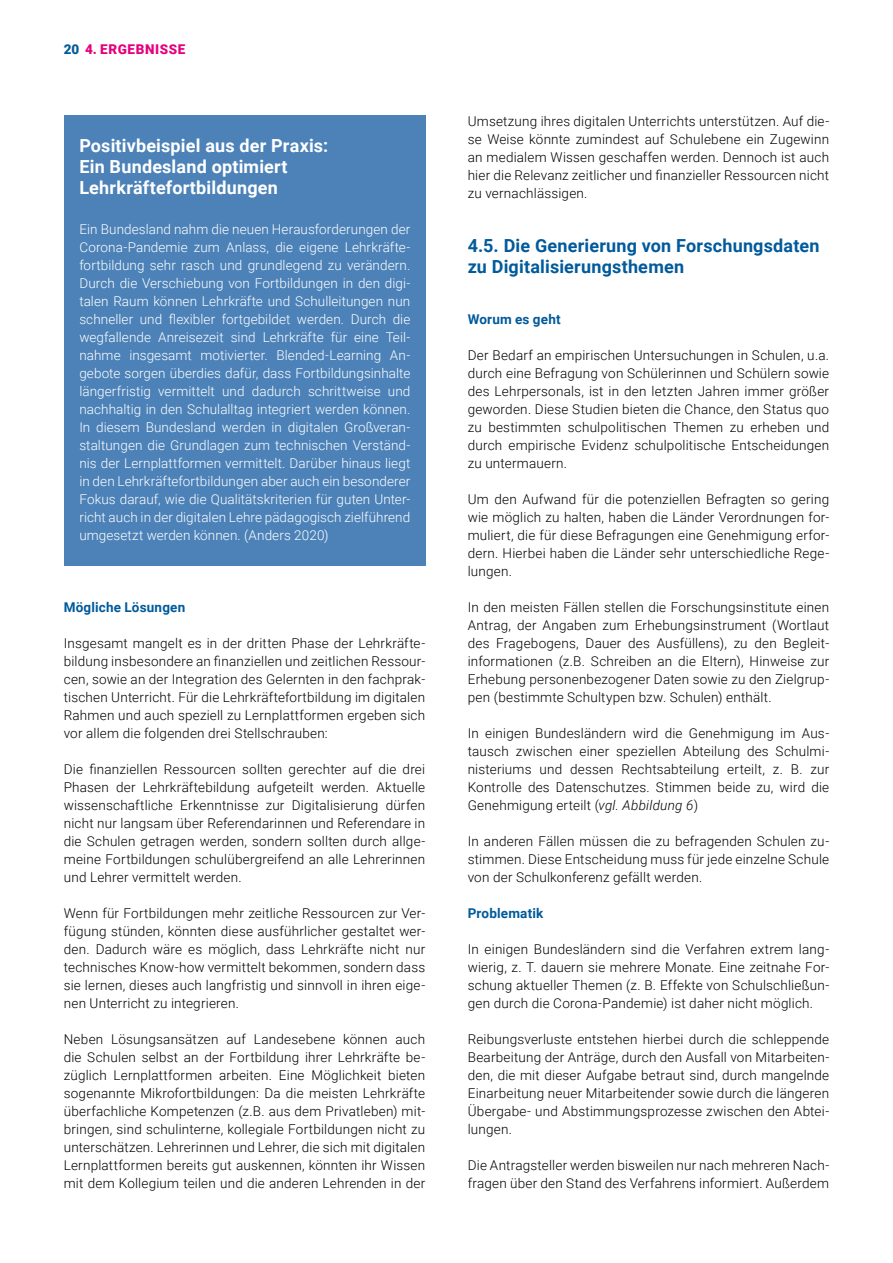
<style>
.page{position:relative;width:893px;height:1263px;background:#fff}
.page>*{position:absolute;margin:0;border:0;box-sizing:border-box;transform-origin:0 0}
.t1{font:700 18px/21px "Roboto";letter-spacing:.01em;color:#fff}
.t2{font:700 18px/21px "Roboto";letter-spacing:.01em;color:#005a9b}
.t3{font:300 13.5px/18px "Roboto";letter-spacing:.015em;color:#000;text-align:justify}
.t4{font:300 13.5px/18px "Roboto";letter-spacing:.005em;color:#fff;text-align:justify}
.t5{font:700 13.5px "Roboto";letter-spacing:.01em;color:#005a9b}
.t6{font:900 13.5px "Roboto";color:#e6007d}
.s1{color:#005a9b}
.s2{font-style:italic}
</style>
<div class="page">
<div style="left:64px;top:116px;width:361px;height:450px;background:#4c82b8"></div>
<p class="t6" style="left:64px;top:40px;width:55px"><span class="s1">20</span> 4. ERGE</p>
<p class="t6" style="left:136px;top:40px;width:19px">BNISSE</p>
<h1 class="t1" style="left:79px;top:134px;width:250px">Positivbeispiel aus der Praxis:<br>Ein Bundesland optimiert<br>Lehrkräftefortbildungen</h1>
<p class="t4" style="left:79px;top:220px;width:332px">Ein Bundesland nahm die neuen Herausforderungen der Corona-Pandemie zum Anlass, die eigene Lehrkräfte&shy;fortbildung sehr rasch und grundlegend zu verändern.<br>Durch die Verschiebung von Fortbildungen in den digi&shy;talen Raum können Lehrkräfte und Schulleitungen nun schneller und flexibler fortgebildet werden. Durch die wegfallende Anreisezeit sind Lehrkräfte für eine Teil&shy;nahme insgesamt motivierter. Blended-Learning An&shy;gebote sorgen überdies dafür, dass Fortbildungsinhalte längerfristig vermittelt und dadurch schrittweise und nachhaltig in den Schulalltag integriert werden können.<br>In diesem Bundesland werden in digitalen Großveran&shy;staltungen die Grundlagen zum technischen Verständ&shy;nis der Lernplattformen vermittelt. Darüber hinaus liegt in den Lehrkräftefortbildungen aber auch ein besonderer Fokus darauf, wie die Qualitätskriterien für guten Unter&shy;richt auch in der digitalen Lehre pädagogisch zielführend umgesetzt werden können. (Anders 2020)</p>
<p class="t5" style="left:64px;top:598px;width:123px">Mögliche Lösungen</p>
<p class="t3" style="left:64px;top:634px;width:363px">Insgesamt mangelt es in der dritten Phase der Lehrkräfte&shy;bildung insbesondere an finanziellen und zeitlichen Ressour&shy;cen, sowie an der Integration des Gelernten in den fachprak&shy;tischen Unterricht. Für die Lehrkräftefortbildung im digitalen Rahmen und auch speziell zu Lernplattformen ergeben sich vor allem die folgenden drei Stellschrauben:</p>
<p class="t3" style="left:64px;top:760px;width:363px">Die finanziellen Ressourcen sollten gerechter auf die drei Phasen der Lehrkräftebildung aufgeteilt werden. Aktuelle wissenschaftliche Erkenntnisse zur Digitalisierung dürfen nicht nur langsam über Referendarinnen und Referendare in die Schulen getragen werden, sondern sollten durch allge&shy;meine Fortbildungen schulübergreifend an alle Lehrerinnen und Lehrer vermittelt werden.</p>
<p class="t3" style="left:64px;top:904px;width:363px">Wenn für Fortbildungen mehr zeitliche Ressourcen zur Ver&shy;fügung stünden, könnten diese ausführlicher gestaltet wer&shy;den. Dadurch wäre es möglich, dass Lehrkräfte nicht nur technisches Know-how vermittelt bekommen, sondern dass sie lernen, dieses auch langfristig und sinnvoll in ihren eige&shy;nen Unterricht zu integrieren.</p>
<p class="t3" style="left:64px;top:1030px;width:363px">Neben Lösungsansätzen auf Landesebene können auch die Schulen selbst an der Fortbildung ihrer Lehrkräfte be&shy;züglich Lernplattformen arbeiten. Eine Möglichkeit bieten sogenannte Mikrofortbildungen: Da die meisten Lehrkräfte überfachliche Kompetenzen (z.B. aus dem Privatleben) mit&shy;bringen, sind schulinterne, kollegiale Fortbildungen nicht zu unterschätzen. Lehrerinnen und Lehrer, die sich mit digitalen Lernplattformen bereits gut auskennen, könnten ihr Wissen mit dem Kollegium teilen und die anderen Lehrenden in der</p>
<p class="t3" style="left:468px;top:112px;width:363px">Umsetzung ihres digitalen Unterrichts unterstützen. Auf die&shy;se Weise könnte zumindest auf Schulebene ein Zugewinn an medialem Wissen geschaffen werden. Dennoch ist auch hier die Relevanz zeitlicher und finanzieller Ressourcen nicht zu vernachlässigen.</p>
<h1 class="t2" style="left:468px;top:234px;width:353px">4.5. Die Generierung von Forschungsdaten zu Digitalisierungsthemen</h1>
<p class="t5" style="left:468px;top:310px;width:94px">Worum es geht</p>
<p class="t3" style="left:468px;top:346px;width:363px">Der Bedarf an empirischen Untersuchungen in Schulen, u.a. durch eine Befragung von Schülerinnen und Schülern sowie des Lehrpersonals, ist in den letzten Jahren immer größer geworden. Diese Studien bieten die Chance, den Status quo zu bestimmten schulpolitischen Themen zu erheben und durch empirische Evidenz schulpolitische Entscheidungen zu untermauern.</p>
<p class="t3" style="left:468px;top:490px;width:363px">Um den Aufwand für die potenziellen Befragten so gering wie möglich zu halten, haben die Länder Verordnungen for&shy;muliert, die für diese Befragungen eine Genehmigung erfor&shy;dern. Hierbei haben die Länder sehr unterschiedliche Rege&shy;lungen.</p>
<p class="t3" style="left:468px;top:598px;width:363px">In den meisten Fällen stellen die Forschungsinstitute einen Antrag, der Angaben zum Erhebungsinstrument (Wortlaut des Fragebogens, Dauer des Ausfüllens), zu den Begleit&shy;informationen (z.B. Schreiben an die Eltern), Hinweise zur Erhebung personenbezogener Daten sowie zu den Zielgrup&shy;pen (bestimmte Schultypen bzw. Schulen) enthält.</p>
<p class="t3" style="left:468px;top:724px;width:363px">In einigen Bundesländern wird die Genehmigung im Aus&shy;tausch zwischen einer speziellen Abteilung des Schulmi&shy;nisteriums und dessen Rechtsabteilung erteilt, z. B. zur Kontrolle des Datenschutzes. Stimmen beide zu, wird die Genehmigung erteilt (<span class="s2">vgl. Abbildung 6</span>)</p>
<p class="t3" style="left:468px;top:832px;width:363px">In anderen Fällen müssen die zu befragenden Schulen zu&shy;stimmen. Diese Entscheidung muss für jede einzelne Schule von der Schulkonferenz gefällt werden.</p>
<p class="t5" style="left:468px;top:904px;width:77px">Problematik</p>
<p class="t3" style="left:468px;top:940px;width:363px">In einigen Bundesländern sind die Verfahren extrem lang&shy;wierig, z. T. dauern sie mehrere Monate. Eine zeitnahe For&shy;schung aktueller Themen (z. B. Effekte von Schulschließun&shy;gen durch die Corona-Pandemie) ist daher nicht möglich.</p>
<p class="t3" style="left:468px;top:1030px;width:363px">Reibungsverluste entstehen hierbei durch die schleppende Bearbeitung der Anträge, durch den Ausfall von Mitarbeiten&shy;den, die mit dieser Aufgabe betraut sind, durch mangelnde Einarbeitung neuer Mitarbeitender sowie durch die längeren Übergabe- und Abstimmungsprozesse zwischen den Abtei&shy;lungen.</p>
<p class="t3" style="left:468px;top:1156px;width:363px">Die Antragsteller werden bisweilen nur nach mehreren Nach&shy;fragen über den Stand des Verfahrens informiert. Außerdem</p>
</div>
